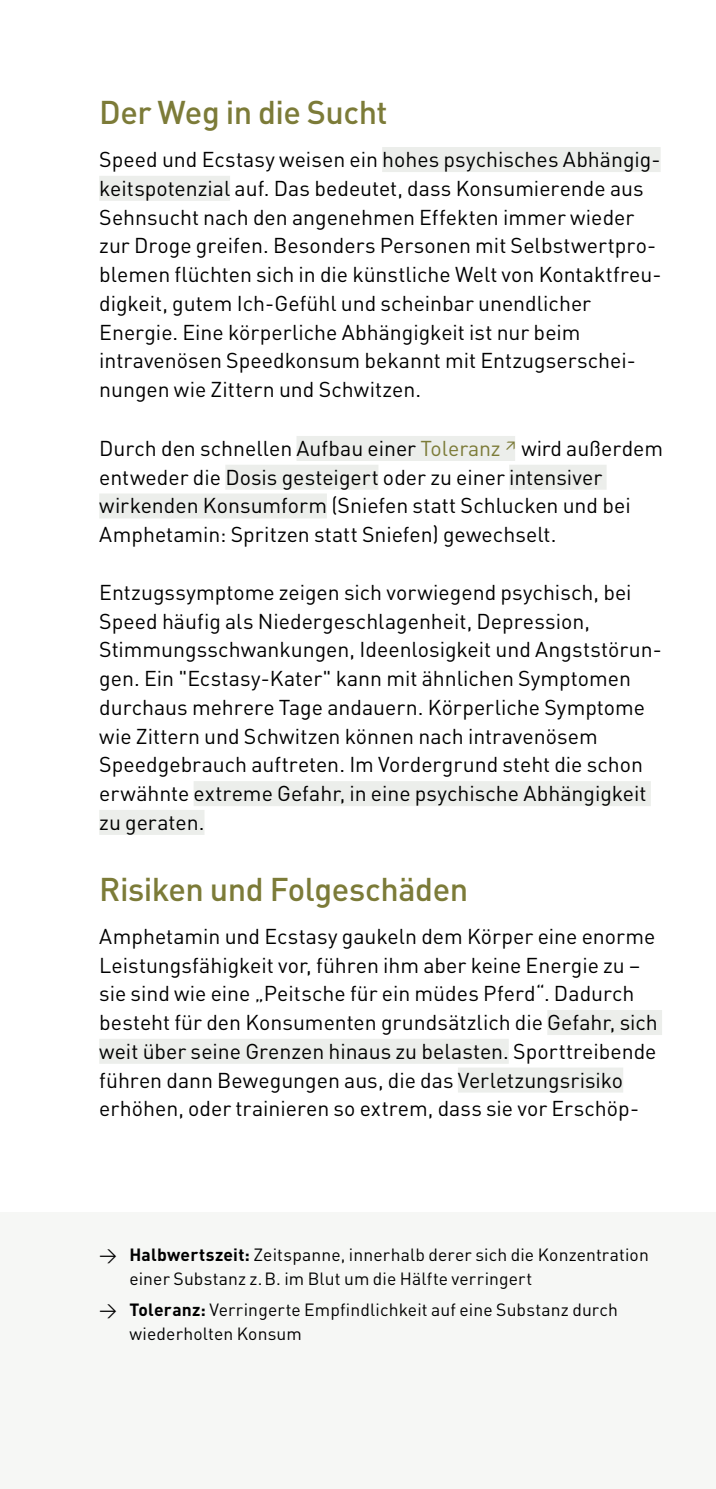
<style>
.page{position:relative;width:716px;height:1489px;background:#fff}
.page>*{position:absolute;margin:0;border:0;box-sizing:border-box;transform-origin:0 0}
.DHS_Headline{font:500 32.5px "DIN Pro";letter-spacing:-.015em;color:#7c7b38}
.DHS_Fließtext{font:21.25px/28.8px "DIN Pro";color:#000}
.DHS_Legende{font:17.5px/23.8px "DIN Pro";letter-spacing:.005em;color:#000}
.s1{color:#7c7b38}
.s2{font-weight:700}
</style>
<div class="page">
<div style="left:0;top:1212px;width:716px;height:276px;background:#f6f7f5"></div>
<div style="left:382px;top:147px;width:278px;height:25px;background:#eceeeb"></div>
<div style="left:99px;top:176px;width:131px;height:25px;background:#eceeeb"></div>
<div style="left:296px;top:436px;width:219px;height:25px;background:#eceeeb"></div>
<div style="left:225px;top:464px;width:153px;height:25px;background:#eceeeb"></div>
<div style="left:509px;top:464px;width:97px;height:25px;background:#eceeeb"></div>
<div style="left:99px;top:493px;width:228px;height:25px;background:#eceeeb"></div>
<div style="left:194px;top:781px;width:457px;height:25px;background:#eceeeb"></div>
<div style="left:99px;top:809px;width:105px;height:25px;background:#eceeeb"></div>
<div style="left:547px;top:1009px;width:115px;height:25px;background:#eceeeb"></div>
<div style="left:99px;top:1038px;width:410px;height:25px;background:#eceeeb"></div>
<div style="left:458px;top:1067px;width:165px;height:25px;background:#eceeeb"></div>
<h1 class="DHS_Headline" style="left:99px;top:90px;width:290px">Der Weg in die Sucht</h1>
<p class="DHS_Fließtext" style="left:99px;top:144px;width:564px">Speed und Ecstasy weisen ein hohes psychisches Abhängig&shy;keitspotenzial auf. Das bedeutet, dass Konsumierende aus Sehnsucht nach den angenehmen Effekten immer wieder zur Droge greifen. Besonders Personen mit Selbstwertpro&shy;blemen flüchten sich in die künstliche Welt von Kontaktfreu&shy;digkeit, gutem Ich-Gefühl und scheinbar unendlicher Energie. Eine körperliche Abhängigkeit ist nur beim intravenösen Speedkonsum bekannt mit Entzugserschei&shy;nungen wie Zittern und Schwitzen.</p>
<p class="DHS_Fließtext" style="left:99px;top:433px;width:565px">Durch den schnellen Aufbau einer <span class="s1">Toleranz</span> <sup>↗</sup> wird außerdem entweder die Dosis gesteigert oder zu einer intensiver wirkenden Konsumform (Sniefen statt Schlucken und bei Amphetamin: Spritzen statt Sniefen) gewechselt.</p>
<p class="DHS_Fließtext" style="left:99px;top:577px;width:564px">Entzugssymptome zeigen sich vorwiegend psychisch, bei Speed häufig als Niedergeschlagenheit, Depression, Stimmungsschwankungen, Ideenlosigkeit und Angststörun&shy;gen. Ein "Ecstasy-Kater" kann mit ähnlichen Symptomen durchaus mehrere Tage andauern. Körperliche Symptome wie Zittern und Schwitzen können nach intravenösem Speedgebrauch auftreten. Im Vordergrund steht die schon erwähnte extreme Gefahr, in eine psychische Abhängigkeit zu geraten.</p>
<h1 class="DHS_Headline" style="left:99px;top:866px;width:370px">Risiken und Folgeschäden</h1>
<p class="DHS_Fließtext" style="left:99px;top:920px;width:560px">Amphetamin und Ecstasy gaukeln dem Körper eine enorme Leistungsfähigkeit vor, führen ihm aber keine Energie zu – sie sind wie eine „Peitsche für ein müdes Pferd“. Dadurch besteht für den Konsumenten grundsätzlich die Gefahr, sich weit über seine Grenzen hinaus zu belasten. Sporttreibende führen dann Bewegungen aus, die das Verletzungsrisiko erhöhen, oder trainieren so extrem, dass sie vor Erschöp-</p>
<p class="DHS_Legende" style="left:129px;top:1242px;width:521px;text-indent:-30px">→ <span class="s2">Halbwertszeit:</span> Zeitspanne, innerhalb derer sich die Konzentration einer Substanz z.B. im Blut um die Hälfte verringert</p>
<p class="DHS_Legende" style="left:129px;top:1296px;width:490px;text-indent:-30px">→ <span class="s2">Toleranz:</span> Verringerte Empfindlichkeit auf eine Substanz durch wiederholten Konsum</p>
</div>
